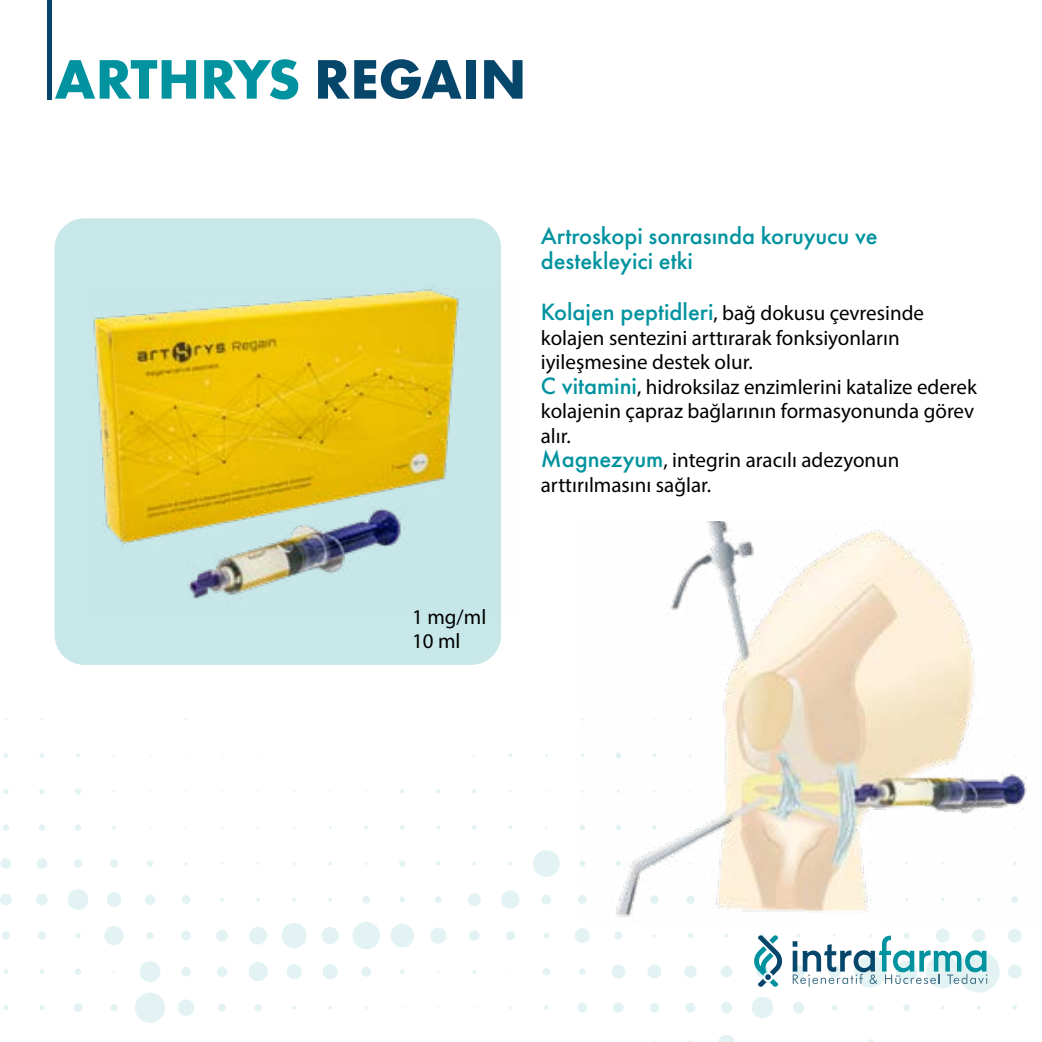
<style>
.page{position:relative;width:1042px;height:1042px;background:#fff}
.page>*{position:absolute;margin:0;border:0;box-sizing:border-box;transform-origin:0 0}
.t1{font:700 57.75px "Futura PT";color:#00939f}
.t2{font:500 24.5px/24.5px "Futura PT";color:#00939f}
.t3{font:21px/24.5px "Myriad Pro";color:#000}
.s1{color:#06466b}
.s2{font-family:"Futura PT";font-weight:500;font-size:24.5px;color:#00939f}
</style>
<div class="page">
<svg style="left:3px;top:753px;width:5px;height:5px"></svg>
<svg style="left:39px;top:753px;width:6px;height:5px"></svg>
<svg style="left:3px;top:789px;width:6px;height:5px"></svg>
<svg style="left:39px;top:789px;width:6px;height:5px"></svg>
<svg style="left:75px;top:788px;width:6px;height:6px"></svg>
<svg style="left:400px;top:789px;width:4px;height:4px"></svg>
<svg style="left:436px;top:789px;width:4px;height:4px"></svg>
<svg style="left:472px;top:789px;width:4px;height:4px"></svg>
<div style="left:3px;top:824px;width:6px;height:7px;background:#e3f3f4;border-radius:50%"></div>
<div style="left:39px;top:824px;width:6px;height:7px;background:#e3f3f4;border-radius:50%"></div>
<div style="left:75px;top:824px;width:6px;height:7px;background:#e3f3f4;border-radius:50%"></div>
<svg style="left:400px;top:825px;width:4px;height:5px"></svg>
<svg style="left:472px;top:825px;width:5px;height:5px"></svg>
<div style="left:1px;top:858px;width:10px;height:11px;background:#e3f3f4;border-radius:50%"></div>
<div style="left:37px;top:858px;width:10px;height:11px;background:#e3f3f4;border-radius:50%"></div>
<div style="left:74px;top:859px;width:8px;height:9px;background:#e3f3f4;border-radius:50%"></div>
<div style="left:110px;top:859px;width:8px;height:9px;background:#e3f3f4;border-radius:50%"></div>
<svg style="left:147px;top:860px;width:6px;height:6px"></svg>
<div style="left:399px;top:860px;width:6px;height:7px;background:#e3f3f4;border-radius:50%"></div>
<svg style="left:436px;top:861px;width:4px;height:5px"></svg>
<div style="left:533px;top:850px;width:27px;height:27px;background:#e3f3f4;border-radius:50%"></div>
<div style="left:0;top:893px;width:12px;height:12px;background:#e3f3f4;border-radius:50%"></div>
<div style="left:36px;top:893px;width:12px;height:12px;background:#e3f3f4;border-radius:50%"></div>
<div style="left:68px;top:889px;width:20px;height:21px;background:#e3f3f4;border-radius:50%"></div>
<div style="left:107px;top:892px;width:14px;height:15px;background:#e3f3f4;border-radius:50%"></div>
<div style="left:145px;top:894px;width:10px;height:11px;background:#e3f3f4;border-radius:50%"></div>
<div style="left:182px;top:895px;width:8px;height:9px;background:#e3f3f4;border-radius:50%"></div>
<svg style="left:220px;top:898px;width:4px;height:3px"></svg>
<div style="left:362px;top:895px;width:8px;height:8px;background:#e3f3f4;border-radius:50%"></div>
<svg style="left:399px;top:897px;width:6px;height:5px"></svg>
<div style="left:435px;top:896px;width:6px;height:7px;background:#e3f3f4;border-radius:50%"></div>
<div style="left:468px;top:893px;width:13px;height:13px;background:#e3f3f4;border-radius:50%"></div>
<div style="left:501px;top:890px;width:19px;height:19px;background:#e3f3f4;border-radius:50%"></div>
<svg style="left:541px;top:894px;width:10px;height:10px"></svg>
<div style="left:578px;top:895px;width:9px;height:9px;background:#e3f3f4;border-radius:50%"></div>
<div style="left:2px;top:931px;width:8px;height:9px;background:#e3f3f4;border-radius:50%"></div>
<div style="left:38px;top:931px;width:8px;height:9px;background:#e3f3f4;border-radius:50%"></div>
<svg style="left:75px;top:933px;width:6px;height:5px"></svg>
<div style="left:104px;top:926px;width:20px;height:19px;background:#e3f3f4;border-radius:50%"></div>
<div style="left:146px;top:932px;width:8px;height:7px;background:#e3f3f4;border-radius:50%"></div>
<div style="left:181px;top:931px;width:10px;height:9px;background:#e3f3f4;border-radius:50%"></div>
<div style="left:216px;top:929px;width:12px;height:12px;background:#e3f3f4;border-radius:50%"></div>
<div style="left:249px;top:926px;width:18px;height:18px;background:#e3f3f4;border-radius:50%"></div>
<div style="left:281px;top:923px;width:26px;height:25px;background:#e3f3f4;border-radius:50%"></div>
<div style="left:321px;top:927px;width:18px;height:17px;background:#e3f3f4;border-radius:50%"></div>
<div style="left:352px;top:922px;width:28px;height:27px;background:#e3f3f4;border-radius:50%"></div>
<div style="left:390px;top:924px;width:24px;height:23px;background:#e3f3f4;border-radius:50%"></div>
<div style="left:430px;top:927px;width:16px;height:16px;background:#e3f3f4;border-radius:50%"></div>
<div style="left:469px;top:930px;width:10px;height:11px;background:#e3f3f4;border-radius:50%"></div>
<div style="left:506px;top:931px;width:9px;height:9px;background:#e3f3f4;border-radius:50%"></div>
<svg style="left:543px;top:933px;width:6px;height:5px"></svg>
<div style="left:575px;top:928px;width:15px;height:15px;background:#e3f3f4;border-radius:50%"></div>
<div style="left:614px;top:931px;width:8px;height:8px;background:#e3f3f4;border-radius:50%"></div>
<svg style="left:688px;top:933px;width:5px;height:5px"></svg>
<svg style="left:935px;top:928px;width:15px;height:14px"></svg>
<svg style="left:972px;top:929px;width:13px;height:13px"></svg>
<div style="left:1008px;top:928px;width:13px;height:14px;background:#e3f3f4;border-radius:50%"></div>
<svg style="left:4px;top:969px;width:4px;height:5px"></svg>
<svg style="left:40px;top:969px;width:4px;height:5px"></svg>
<div style="left:75px;top:968px;width:6px;height:7px;background:#e3f3f4;border-radius:50%"></div>
<div style="left:140px;top:961px;width:20px;height:21px;background:#e3f3f4;border-radius:50%"></div>
<div style="left:181px;top:967px;width:10px;height:9px;background:#e3f3f4;border-radius:50%"></div>
<div style="left:217px;top:966px;width:10px;height:11px;background:#e3f3f4;border-radius:50%"></div>
<div style="left:248px;top:962px;width:20px;height:19px;background:#e3f3f4;border-radius:50%"></div>
<div style="left:286px;top:964px;width:16px;height:15px;background:#e3f3f4;border-radius:50%"></div>
<div style="left:322px;top:964px;width:16px;height:15px;background:#e3f3f4;border-radius:50%"></div>
<div style="left:361px;top:966px;width:10px;height:11px;background:#e3f3f4;border-radius:50%"></div>
<svg style="left:400px;top:969px;width:4px;height:5px"></svg>
<svg style="left:472px;top:969px;width:4px;height:4px"></svg>
<div style="left:542px;top:968px;width:8px;height:7px;background:#e3f3f4;border-radius:50%"></div>
<div style="left:579px;top:968px;width:7px;height:7px;background:#e3f3f4;border-radius:50%"></div>
<div style="left:611px;top:964px;width:14px;height:14px;background:#e3f3f4;border-radius:50%"></div>
<div style="left:647px;top:964px;width:14px;height:14px;background:#e3f3f4;border-radius:50%"></div>
<div style="left:684px;top:965px;width:12px;height:13px;background:#e3f3f4;border-radius:50%"></div>
<div style="left:720px;top:966px;width:12px;height:11px;background:#e3f3f4;border-radius:50%"></div>
<div style="left:854px;top:955px;width:32px;height:32px;background:#e3f3f4;border-radius:50%"></div>
<div style="left:926px;top:955px;width:33px;height:33px;background:#e3f3f4;border-radius:50%"></div>
<svg style="left:958px;top:950px;width:41px;height:42px"></svg>
<div style="left:1008px;top:964px;width:14px;height:14px;background:#e3f3f4;border-radius:50%"></div>
<svg style="left:3px;top:1005px;width:5px;height:5px"></svg>
<svg style="left:39px;top:1005px;width:6px;height:5px"></svg>
<div style="left:73px;top:1003px;width:9px;height:9px;background:#e3f3f4;border-radius:50%"></div>
<div style="left:110px;top:1004px;width:8px;height:7px;background:#e3f3f4;border-radius:50%"></div>
<div style="left:135px;top:992px;width:30px;height:31px;background:#e3f3f4;border-radius:50%"></div>
<div style="left:178px;top:999px;width:16px;height:17px;background:#e3f3f4;border-radius:50%"></div>
<div style="left:218px;top:1003px;width:8px;height:8px;background:#e3f3f4;border-radius:50%"></div>
<div style="left:254px;top:1004px;width:8px;height:7px;background:#e3f3f4;border-radius:50%"></div>
<svg style="left:544px;top:1005px;width:5px;height:5px"></svg>
<div style="left:577px;top:1003px;width:10px;height:9px;background:#e3f3f4;border-radius:50%"></div>
<div style="left:613px;top:1002px;width:10px;height:11px;background:#e3f3f4;border-radius:50%"></div>
<div style="left:649px;top:1003px;width:10px;height:9px;background:#e3f3f4;border-radius:50%"></div>
<svg style="left:685px;top:1002px;width:10px;height:10px"></svg>
<div style="left:720px;top:1002px;width:12px;height:11px;background:#e3f3f4;border-radius:50%"></div>
<div style="left:751px;top:997px;width:22px;height:21px;background:#e3f3f4;border-radius:50%"></div>
<div style="left:793px;top:1002px;width:11px;height:11px;background:#e3f3f4;border-radius:50%"></div>
<svg style="left:832px;top:1005px;width:5px;height:5px"></svg>
<svg style="left:868px;top:1005px;width:5px;height:5px"></svg>
<div style="left:903px;top:1004px;width:7px;height:7px;background:#e3f3f4;border-radius:50%"></div>
<svg style="left:1012px;top:1005px;width:5px;height:5px"></svg>
<svg style="left:718px;top:1035px;width:17px;height:7px"></svg>
<svg style="left:867px;top:1039px;width:8px;height:3px"></svg>
<div style="left:55px;top:218px;width:446px;height:447px;background:#c7e7e9;border-radius:30px"></div>
<img style="left:93px;top:289px;width:366px;height:310px">
<img style="left:580px;top:521px;width:447px;height:396px">
<svg style="left:754px;top:933px;width:28px;height:54px"></svg>
<svg style="left:792px;top:932px;width:194px;height:54px"></svg>
<svg style="left:978px;top:974px;width:9px;height:10px"></svg>
<div style="left:47px;top:0;width:5px;height:99px;background:#06466b"></div>
<h1 class="t1" style="left:55px;top:42px;width:473px">ARTHRYS <span class="s1">REGAIN</span></h1>
<p class="t3" style="left:412px;top:604px;width:76px">1 mg/ml<br>10 ml</p>
<p class="t2" style="left:541px;top:224px;width:338px">Artroskopi sonrasında koruyucu ve destekleyici etki</p>
<p class="t3" style="left:541px;top:300px;width:438px"><span class="s2">Kolajen peptidleri</span>, bağ dokusu çevresinde kolajen sentezini arttırarak fonksiyonların iyileşmesine destek olur.<br><span class="s2">C vitamini</span>, hidroksilaz enzimlerini katalize ederek kolajenin çapraz bağlarının formasyonunda görev alır.<br><span class="s2">Magnezyum</span>, integrin aracılı adezyonun arttırılmasını sağlar.</p>
</div>
